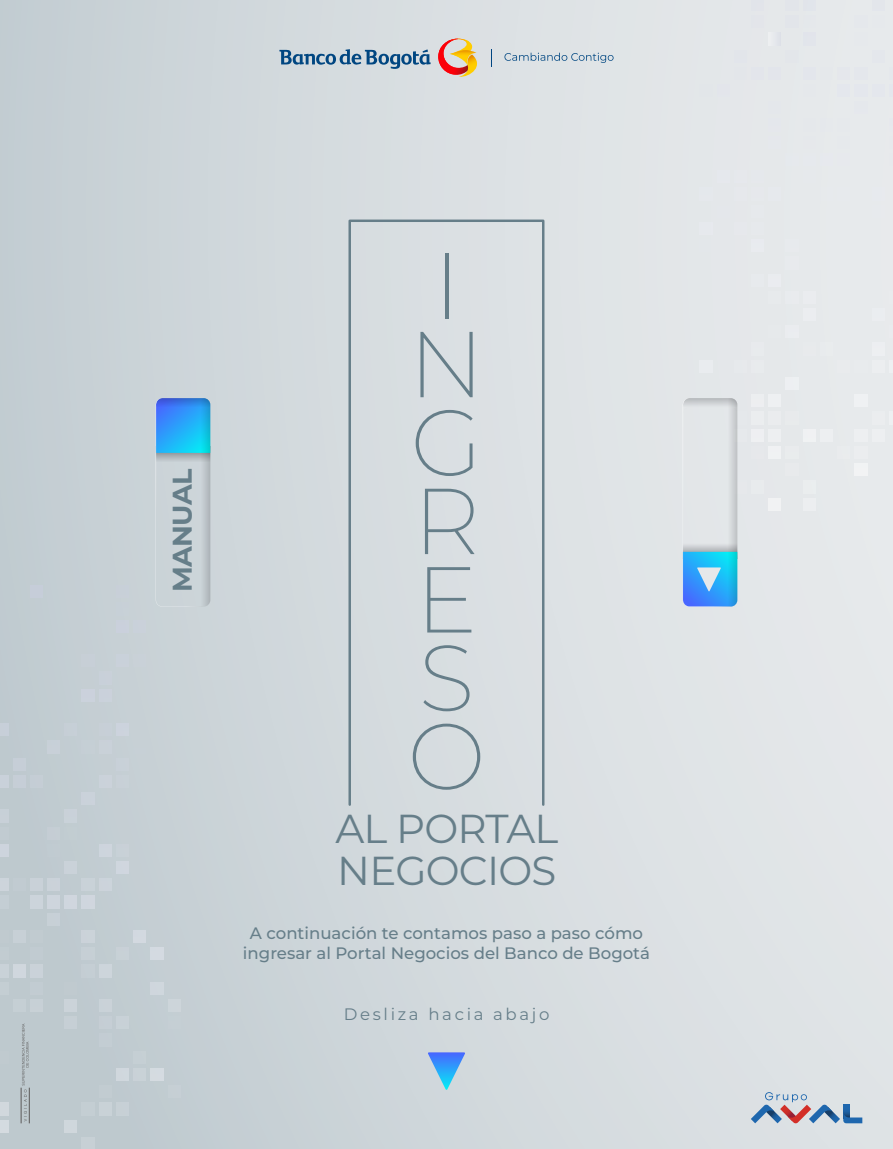
<style>
.page{position:relative;width:893px;height:1149px;background:#fff}
.page>*{position:absolute;margin:0;border:0;box-sizing:border-box;transform-origin:0 0}
.t1{font:200 93.3px/78.3px "Montserrat";color:#667e89}
.t2{font:40.35px/42.3px "Montserrat";letter-spacing:-.02em;color:#667e89}
.t3{font:700 27px "Montserrat";color:#667e89}
.t4{font:500 16.65px/20px "Montserrat";color:#667e89;text-align:center}
.t5{font:16.65px "Montserrat";letter-spacing:.16em;color:#667e89}
</style>
<div class="page">
<div style="left:0;top:0;width:893px;height:1148px;background:linear-gradient(to right,#c4ced3,#e6e9eb)"></div>
<svg style="left:30px;top:585px;width:12px;height:12px"></svg>
<svg style="left:116px;top:585px;width:30px;height:47px"></svg>
<div style="left:82px;top:654px;width:64px;height:47px;background:#c7d0d5"></div>
<svg style="left:751px;top:1091px;width:111px;height:32px"></svg>
<svg style="left:279px;top:49px;width:152px;height:20px"></svg>
<svg style="left:438px;top:39px;width:47px;height:38px"></svg>
<svg style="left:491px;top:49px;width:1px;height:18px"></svg>
<svg style="left:504px;top:53px;width:109px;height:10px"></svg>
<div style="left:0;top:723px;width:180px;height:425px;background:#c1ccd1"></div>
<hr style="left:21px;top:1087px;width:1px;height:35px;background:#666">
<hr style="left:29px;top:1087px;width:1px;height:35px;background:#666">
<svg style="left:428px;top:1051px;width:37px;height:38px"></svg>
<svg style="left:156px;top:398px;width:54px;height:208px"></svg>
<div style="left:682px;top:0;width:211px;height:606px;background:#e5e8eb"></div>
<div style="left:348px;top:219px;width:196px;height:586px;border:2px solid #667e89"></div>
<h3 class="t3" style="left:163px;top:592px;width:125px;rotate:-90deg">MANUAL</h3>
<h1 class="t1" style="left:407px;top:244px;width:74px">I<br>N<br>G<br>R<br>E<br>S<br>O</h1>
<h2 class="t2" style="left:335px;top:805px;width:225px">AL PORTAL<br>NEGOCIOS</h2>
<p class="t4" style="left:243px;top:922px;width:409px">A continuación te contamos paso a paso cómo ingresar al Portal Negocios del Banco de Bogotá</p>
<p class="t5" style="left:344px;top:1002px;width:207px">Desliza hacia abajo</p>
</div>
